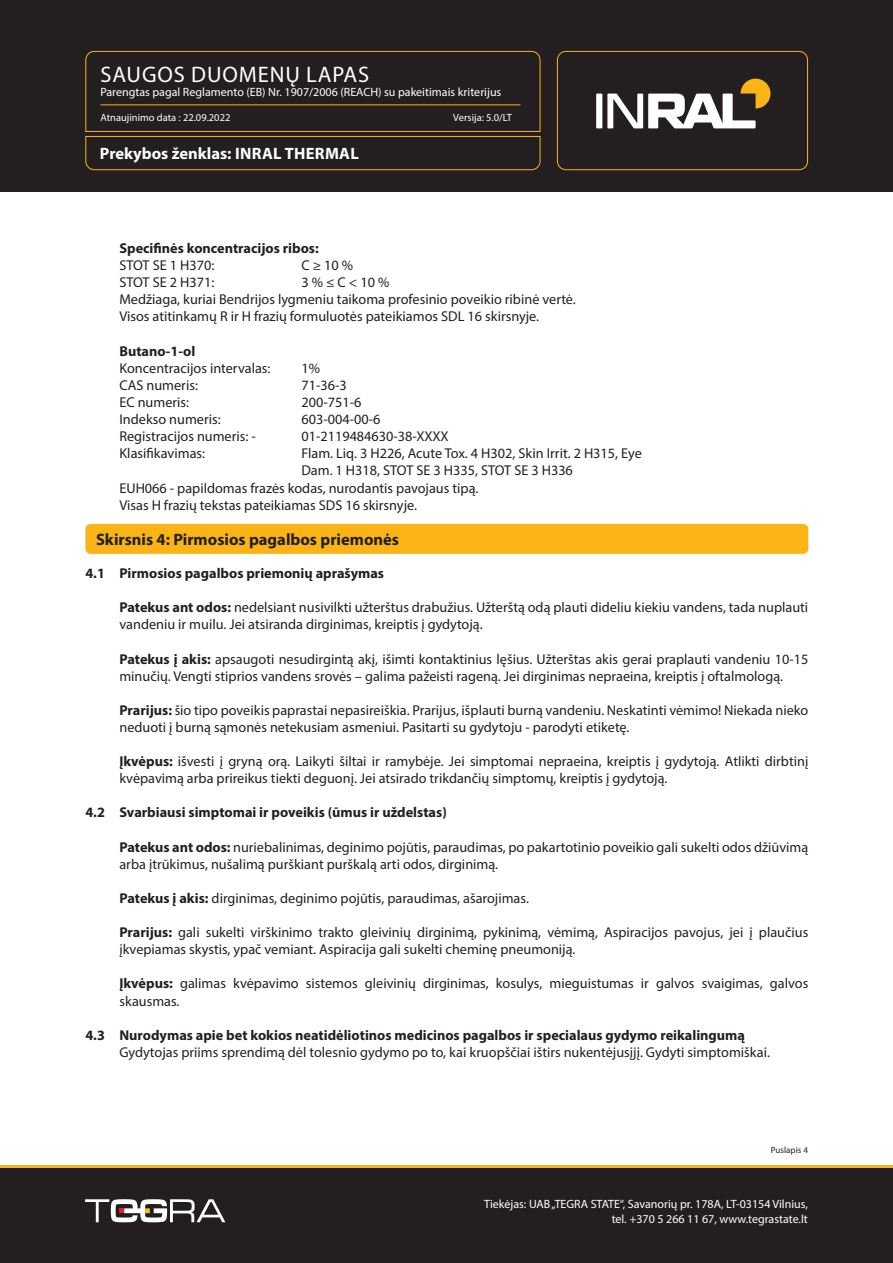
<style>
.page{position:relative;width:893px;height:1263px;background:#fff}
.page>*{position:absolute;margin:0;border:0;box-sizing:border-box;transform-origin:0 0}
.t1{font:22.5px "Myriad Pro";letter-spacing:.04em;color:#fff}
.Skyrius_baltas{font:700 16.5px "Myriad Pro";color:#231f20}
.t2{font:700 16.5px "Myriad Pro";letter-spacing:.005em;color:#fff}
.Tekstas_paprastas_Bo{font:14.25px/17.1px "Myriad Pro";color:#231f20}
.Tekstas_paprastas_Bo-2{font:700 14.25px "Myriad Pro";color:#231f20}
.t3{font:12px/14.4px "Myriad Pro";color:#fff;text-align:right}
.t4{font:10.5px "Myriad Pro";color:#fff}
.t5{font:9px "Myriad Pro";color:#231f20}
.s1{font-weight:700}
</style>
<div class="page">
<div style="left:0;top:1165px;width:893px;height:98px;background:#231f20"></div>
<div style="left:0;top:0;width:893px;height:191px;background:#231f20"></div>
<svg style="left:85px;top:51px;width:456px;height:119px"></svg>
<div style="left:557px;top:51px;width:251px;height:119px;border:1px solid #fbb416;border-radius:9px"></div>
<hr style="left:100px;top:104px;width:420px;height:1px;background:#fbb416">
<svg style="left:85px;top:1199px;width:140px;height:23px"></svg>
<div style="left:596px;top:94px;width:6px;height:34px;background:#fff"></div>
<svg style="left:607px;top:79px;width:163px;height:49px"></svg>
<hr style="left:0;top:1165px;width:893px;height:2px;background:#fbb416">
<div style="left:85px;top:524px;width:723px;height:30px;background:#fbb416;border-radius:5px"></div>
<h1 class="t1" style="left:101px;top:60px;width:270px">SAUGOS DUOMENŲ LAPAS</h1>
<p class="t3" style="left:100px;top:85px;width:402px">Parengtas pagal Reglamento (EB) Nr. 1907/2006 (REACH) su pakeitimais kriterijus</p>
<p class="t4" style="left:100px;top:111px;width:132px">Atnaujinimo data : 22.09.2022</p>
<p class="t4" style="left:453px;top:111px;width:60px">Versija: 5.0/LT</p>
<p class="t2" style="left:100px;top:142px;width:260px">Prekybos ženklas: INRAL THERMAL</p>
<p class="Tekstas_paprastas_Bo-2" style="left:119px;top:239px;width:201px">Specifinės koncentracijos ribos:</p>
<p class="Tekstas_paprastas_Bo" style="left:119px;top:257px;width:96px">STOT SE 1 H370:</p>
<p class="Tekstas_paprastas_Bo" style="left:301px;top:257px;width:53px">C ≥ 10 %</p>
<p class="Tekstas_paprastas_Bo" style="left:119px;top:274px;width:96px">STOT SE 2 H371:</p>
<p class="Tekstas_paprastas_Bo" style="left:301px;top:274px;width:89px">3 % ≤ C &lt; 10 %</p>
<p class="Tekstas_paprastas_Bo" style="left:119px;top:291px;width:458px">Medžiaga, kuriai Bendrijos lygmeniu taikoma profesinio poveikio ribinė vertė.</p>
<p class="Tekstas_paprastas_Bo" style="left:119px;top:308px;width:421px">Visos atitinkamų R ir H frazių formuluotės pateikiamos SDL 16 skirsnyje.</p>
<p class="Tekstas_paprastas_Bo-2" style="left:119px;top:342px;width:77px">Butano-1-ol</p>
<p class="Tekstas_paprastas_Bo" style="left:119px;top:359px;width:153px">Koncentracijos intervalas:</p>
<p class="Tekstas_paprastas_Bo" style="left:301px;top:359px;width:20px">1%</p>
<p class="Tekstas_paprastas_Bo" style="left:119px;top:376px;width:80px">CAS numeris:</p>
<p class="Tekstas_paprastas_Bo" style="left:301px;top:376px;width:47px">71-36-3</p>
<p class="Tekstas_paprastas_Bo" style="left:119px;top:393px;width:71px">EC numeris:</p>
<p class="Tekstas_paprastas_Bo" style="left:301px;top:393px;width:61px">200-751-6</p>
<p class="Tekstas_paprastas_Bo" style="left:119px;top:410px;width:103px">Indekso numeris:</p>
<p class="Tekstas_paprastas_Bo" style="left:301px;top:410px;width:80px">603-004-00-6</p>
<p class="Tekstas_paprastas_Bo" style="left:119px;top:428px;width:138px">Registracijos numeris: -</p>
<p class="Tekstas_paprastas_Bo" style="left:301px;top:428px;width:149px">01-2119484630-38-XXXX</p>
<p class="Tekstas_paprastas_Bo" style="left:119px;top:445px;width:87px">Klasifikavimas:</p>
<p class="Tekstas_paprastas_Bo" style="left:301px;top:445px;width:342px">Flam. Liq. 3 H226, Acute Tox. 4 H302, Skin Irrit. 2 H315, Eye</p>
<p class="Tekstas_paprastas_Bo" style="left:301px;top:462px;width:273px">Dam. 1 H318, STOT SE 3 H335, STOT SE 3 H336</p>
<p class="Tekstas_paprastas_Bo" style="left:119px;top:479px;width:361px">EUH066 - papildomas frazės kodas, nurodantis pavojaus tipą.</p>
<p class="Tekstas_paprastas_Bo" style="left:119px;top:496px;width:299px">Visas H frazių tekstas pateikiamas SDS 16 skirsnyje.</p>
<p class="Skyrius_baltas" style="left:96px;top:529px;width:305px">Skirsnis 4: Pirmosios pagalbos priemonės</p>
<p class="Tekstas_paprastas_Bo-2" style="left:85px;top:564px;width:300px">4.1 Pirmosios pagalbos priemonių aprašymas</p>
<p class="Tekstas_paprastas_Bo" style="left:119px;top:599px;width:690px"><span class="s1">Patekus ant odos:</span> nedelsiant nusivilkti užterštus drabužius. Užterštą odą plauti dideliu kiekiu vandens, tada nuplauti vandeniu ir muilu. Jei atsiranda dirginimas, kreiptis į gydytoją.</p>
<p class="Tekstas_paprastas_Bo" style="left:119px;top:650px;width:690px"><span class="s1">Patekus į akis:</span> apsaugoti nesudirgintą akį, išimti kontaktinius lęšius. Užterštas akis gerai praplauti vandeniu 10-15 minučių. Vengti stiprios vandens srovės – galima pažeisti rageną. Jei dirginimas nepraeina, kreiptis į oftalmologą.</p>
<p class="Tekstas_paprastas_Bo" style="left:119px;top:701px;width:690px"><span class="s1">Prarijus:</span> šio tipo poveikis paprastai nepasireiškia. Prarijus, išplauti burną vandeniu. Neskatinti vėmimo! Niekada nieko neduoti į burną sąmonės netekusiam asmeniui. Pasitarti su gydytoju - parodyti etiketę.</p>
<p class="Tekstas_paprastas_Bo" style="left:119px;top:752px;width:690px"><span class="s1">Įkvėpus:</span> išvesti į gryną orą. Laikyti šiltai ir ramybėje. Jei simptomai nepraeina, kreiptis į gydytoją. Atlikti dirbtinį kvėpavimą arba prireikus tiekti deguonį. Jei atsirado trikdančių simptomų, kreiptis į gydytoją.</p>
<p class="Tekstas_paprastas_Bo-2" style="left:85px;top:803px;width:363px">4.2 Svarbiausi simptomai ir poveikis (ūmus ir uždelstas)</p>
<p class="Tekstas_paprastas_Bo" style="left:119px;top:838px;width:690px"><span class="s1">Patekus ant odos:</span> nuriebalinimas, deginimo pojūtis, paraudimas, po pakartotinio poveikio gali sukelti odos džiūvimą arba įtrūkimus, nušalimą purškiant purškalą arti odos, dirginimą.</p>
<p class="Tekstas_paprastas_Bo" style="left:119px;top:889px;width:411px"><span class="s1">Patekus į akis:</span> dirginimas, deginimo pojūtis, paraudimas, ašarojimas.</p>
<p class="Tekstas_paprastas_Bo" style="left:119px;top:923px;width:690px"><span class="s1">Prarijus:</span> gali sukelti virškinimo trakto gleivinių dirginimą, pykinimą, vėmimą, Aspiracijos pavojus, jei į plaučius įkvepiamas skystis, ypač vemiant. Aspiracija gali sukelti cheminę pneumoniją.</p>
<p class="Tekstas_paprastas_Bo" style="left:119px;top:975px;width:690px"><span class="s1">Įkvėpus:</span> galimas kvėpavimo sistemos gleivinių dirginimas, kosulys, mieguistumas ir galvos svaigimas, galvos skausmas.</p>
<p class="Tekstas_paprastas_Bo-2" style="left:85px;top:1026px;width:661px">4.3 Nurodymas apie bet kokios neatidėliotinos medicinos pagalbos ir specialaus gydymo reikalingumą</p>
<p class="Tekstas_paprastas_Bo" style="left:119px;top:1043px;width:652px">Gydytojas priims sprendimą dėl tolesnio gydymo po to, kai kruopščiai ištirs nukentėjusįjį. Gydyti simptomiškai.</p>
<p class="t5" style="left:771px;top:1144px;width:38px">Puslapis 4</p>
<p class="t3" style="left:484px;top:1197px;width:325px">Tiekėjas: UAB „TEGRA STATE“, Savanorių pr. 178A, LT-03154 Vilnius, tel. +370 5 266 11 67, www.tegrastate.lt</p>
</div>
